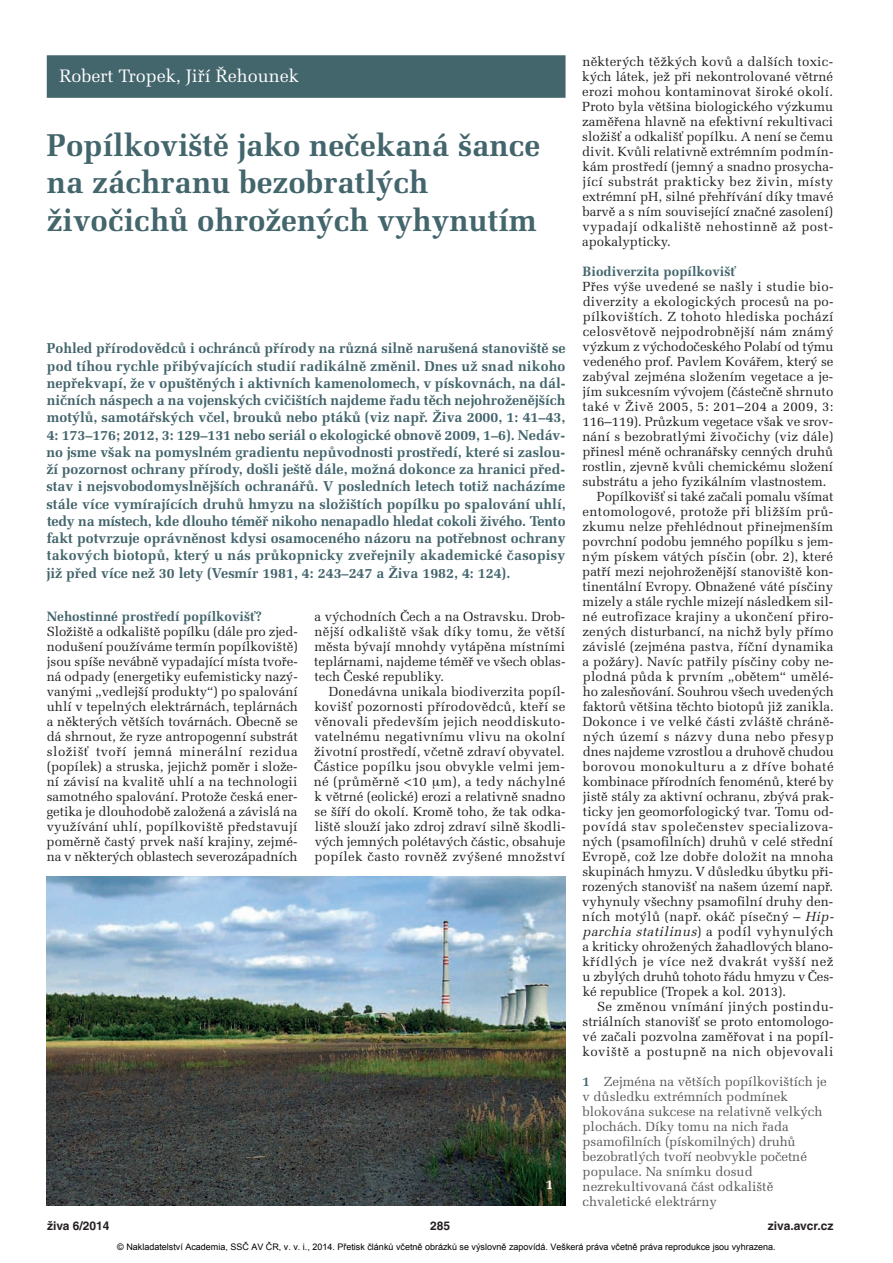
<style>
.page{position:relative;width:893px;height:1263px;background:#fff}
.page>*{position:absolute;margin:0;border:0;box-sizing:border-box;transform-origin:0 0}
.t1{font:700 31.5px/37.5px "Melior CE";color:#43656c}
.t2{font:18px "Melior CE";color:#fff}
.t3{font:700 14.25px/17.2px "Melior CE";color:#43656c;text-align:justify}
.t4{font:700 13.5px "Melior CE";color:#43656c}
.t5{font:700 13.5px "Melior CE";color:#fff}
.t6{font:13.2px/15px "Melior CE";color:#231f20;text-align:justify}
.t7{font:13.2px/15px "Melior CE";color:#57585a}
.t8{font:13.2px "Melior CE";letter-spacing:.02em;color:#231f20}
.t9{font:13.2px "Melior CE";letter-spacing:.025em;color:#231f20}
.t10{font:13.2px "Melior CE";letter-spacing:.035em;color:#231f20}
.t11{font:13.2px "Melior CE";letter-spacing:.04em;color:#231f20}
.t12{font:italic 13.2px "Melior CE";color:#231f20}
.t13{font:13.2px "Melior CE";letter-spacing:.03em;color:#231f20}
.t14{font:700 12px "Helvetica CE";color:#231f20}
.t15{font:9px "Arial";color:#000}
.s1{font-style:italic}
.s2{font-style:normal}
.s3{font-weight:700;color:#43656c}
</style>
<div class="page">
<img style="left:47px;top:876px;width:519px;height:329px">
<div style="left:47px;top:55px;width:519px;height:43px;background:#43656c"></div>
<h2 class="t2" style="left:60px;top:70px;width:241px">Robert Tropek, Jiří Řehounek</h2>
<h1 class="t1" style="left:47px;top:130px;width:495px">Popílkoviště jako nečekaná šance na záchranu bezobratlých živočichů ohrožených vyhynutím</h1>
<p class="t3" style="left:46px;top:341px;width:521px">Pohled přírodovědců i ochránců přírody na různá silně narušená stanoviště se pod tíhou rychle přibývajících studií radikálně změnil. Dnes už snad nikoho nepřekvapí, že v opuštěných i aktivních kamenolomech, v pískovnách, na dál&shy;ničních náspech a na vojenských cvičištích najdeme řadu těch nejohroženějších motýlů, samotářských včel, brouků nebo ptáků (viz např. Živa 2000, 1: 41–43, 4: 173–176; 2012, 3: 129–131 nebo seriál o ekologické obnově 2009, 1–6). Nedáv&shy;no jsme však na pomyslném gradientu nepůvodnosti prostředí, které si zaslou&shy;ží pozornost ochrany přírody, došli ještě dále, možná dokonce za hranici před&shy;stav i nejsvobodomyslnějších ochranářů. V posledních letech totiž nacházíme stále více vymírajících druhů hmyzu na složištích popílku po spalování uhlí, tedy na místech, kde dlouho téměř nikoho nenapadlo hledat cokoli živého. Tento fakt potvrzuje oprávněnost kdysi osamoceného názoru na potřebnost ochrany takových biotopů, který u nás průkopnicky zveřejnily akademické časopisy již před více než 30 lety (Vesmír 1981, 4: 243–247 a Živa 1982, 4: 124).</p>
<p class="t4" style="left:47px;top:612px;width:216px">Nehostinné prostředí popílkovišť?</p>
<p class="t6" style="left:47px;top:626px;width:253px">Složiště a odkaliště popílku (dále pro zjed&shy;nodušení používáme termín popílkoviště) jsou spíše nevábně vypadající místa tvoře - ná odpady (energetiky eufemisticky nazý&shy;vanými „vedlejší produkty“) po spalování uhlí v tepelných elektrárnách, teplárnách a některých větších továrnách. Obecně se dá shrnout, že ryze antropogenní substrát složišť tvoří jemná minerální rezidua (popílek) a struska, jejichž poměr i slože&shy;ní závisí na kvalitě uhlí a na technologii samotného spalování. Protože česká ener&shy;getika je dlouhodobě založená a závislá na využívání uhlí, popílkoviště představují poměrně častý prvek naší krajiny, zejmé&shy;na v některých oblastech severozápadních</p>
<p class="t6" style="left:314px;top:611px;width:253px">a východních Čech a na Ostravsku. Drob&shy;nější odkaliště však díky tomu, že větší města bývají mnohdy vytápěna místními teplárnami, najdeme téměř ve všech oblas&shy;tech České republiky.</p>
<p class="t6" style="left:314px;top:686px;width:253px;text-indent:15px">Donedávna unikala biodiverzita popíl&shy;kovišť pozornosti přírodovědců, kteří se věnovali především jejich neoddiskuto - vatelnému negativnímu vlivu na okolní životní prostředí, včetně zdraví obyvatel.<br>Částice popílku jsou obvykle velmi jem&shy;né (průměrně &lt;10 m), a tedy náchylné k větrné (eolické) erozi a relativně snadno se šíří do okolí. Kromě toho, že tak odka&shy;liště slouží jako zdroj zdraví silně škodli&shy;vých jemných polétavých částic, obsahuje popílek často rovněž zvýšené množství</p>
<p class="t6" style="left:582px;top:56px;width:253px">některých těžkých kovů a dalších toxic&shy;kých látek, jež při nekontrolované větrné erozi mohou kontaminovat široké okolí.<br>Proto byla většina biologického výzkumu zaměřena hlavně na efektivní rekultivaci složišť a odkališť popílku. A není se čemu divit. Kvůli relativně extrémním podmín&shy;kám prostředí (jemný a snadno prosycha&shy;jící substrát prakticky bez živin, místy extrémní pH, silné přehřívání díky tmavé barvě a s ním související značné zasolení) vypadají odkaliště nehostinně až post - apokalypticky.</p>
<p class="t4" style="left:583px;top:267px;width:155px">Biodiverzita popílkovišť</p>
<p class="t8" style="left:583px;top:282px;width:252px">Přes výše uvedené se našly i studie bio-</p>
<p class="t6" style="left:583px;top:296px;width:252px">diverzity a ekologických procesů na po -</p>
<p class="t9" style="left:583px;top:312px;width:252px">pílkovištích. Z tohoto hlediska pochází</p>
<p class="t8" style="left:583px;top:327px;width:252px">celosvětově nejpodrobnější nám známý</p>
<p class="t6" style="left:583px;top:341px;width:252px">výzkum z východočeského Polabí od týmu</p>
<p class="t6" style="left:583px;top:356px;width:252px">vedeného prof. Pavlem Kovářem, který se</p>
<p class="t6" style="left:583px;top:371px;width:252px">zabýval zejména složením vegetace a je -</p>
<p class="t6" style="left:582px;top:386px;width:252px">jím sukcesním vývojem (částečně shrnuto</p>
<p class="t13" style="left:583px;top:402px;width:252px">také v Živě 2005, 5: 201–204 a 2009, 3:</p>
<p class="t6" style="left:582px;top:416px;width:252px">116–119). Průzkum vegetace však ve srov-</p>
<p class="t6" style="left:582px;top:431px;width:253px">nání s bezobratlými živočichy (viz dále)</p>
<p class="t6" style="left:582px;top:446px;width:252px">přinesl méně ochranářsky cenných druhů</p>
<p class="t6" style="left:582px;top:461px;width:252px">rostlin, zjevně kvůli chemickému složení</p>
<p class="t6" style="left:582px;top:476px;width:246px">substrátu a jeho fyzikálním vlastnostem.</p>
<p class="t6" style="left:597px;top:491px;width:238px">Popílkovišť si také začali pomalu všímat</p>
<p class="t9" style="left:582px;top:507px;width:252px">entomologové, protože při bližším prů-</p>
<p class="t6" style="left:582px;top:521px;width:252px">zkumu nelze přehlédnout přinejmenším</p>
<p class="t6" style="left:582px;top:536px;width:252px">povrchní podobu jemného popílku s jem-</p>
<p class="t6" style="left:582px;top:551px;width:252px">ným pískem vátých písčin (obr. 2), které</p>
<p class="t6" style="left:582px;top:566px;width:253px">patří mezi nejohroženější stanoviště kon-</p>
<p class="t6" style="left:582px;top:581px;width:252px">tinentální Evropy. Obnažené váté písčiny</p>
<p class="t6" style="left:582px;top:596px;width:252px">mizely a stále rychle mizejí následkem sil-</p>
<p class="t8" style="left:582px;top:612px;width:252px">né eutrofizace krajiny a ukončení přiro-</p>
<p class="t6" style="left:583px;top:626px;width:252px">zených disturbancí, na nichž byly přímo</p>
<p class="t6" style="left:582px;top:641px;width:252px">závislé (zejména pastva, říční dynamika</p>
<p class="t6" style="left:583px;top:656px;width:253px">a požáry). Navíc patřily písčiny coby ne -</p>
<p class="t6" style="left:583px;top:671px;width:252px">plodná půda k prvním „obětem“ umělé-</p>
<p class="t6" style="left:583px;top:686px;width:252px">ho zalesňování. Souhrou všech uvedených</p>
<p class="t6" style="left:583px;top:701px;width:252px">faktorů většina těchto biotopů již zanikla.</p>
<p class="t8" style="left:583px;top:717px;width:253px">Dokonce i ve velké části zvláště chráně-</p>
<p class="t10" style="left:583px;top:732px;width:252px">ných území s názvy duna nebo přesyp</p>
<p class="t6" style="left:583px;top:746px;width:252px">dnes najdeme vzrostlou a druhově chudou</p>
<p class="t10" style="left:583px;top:762px;width:252px">borovou monokulturu a z dříve bohaté</p>
<p class="t6" style="left:583px;top:776px;width:252px">kombinace přírodních fenoménů, které by</p>
<p class="t6" style="left:583px;top:791px;width:252px">jistě stály za aktivní ochranu, zbývá prak-</p>
<p class="t6" style="left:583px;top:806px;width:252px">ticky jen geomorfologický tvar. Tomu od -</p>
<p class="t10" style="left:583px;top:822px;width:252px">povídá stav společenstev specializova-</p>
<p class="t6" style="left:582px;top:836px;width:252px">ných (psamofilních) druhů v celé střední</p>
<p class="t8" style="left:582px;top:852px;width:252px">Evropě, což lze dobře doložit na mnoha</p>
<p class="t6" style="left:582px;top:866px;width:252px">skupinách hmyzu. V důsledku úbytku při-</p>
<p class="t6" style="left:582px;top:881px;width:252px">rozených stanovišť na našem území např.</p>
<p class="t6" style="left:582px;top:896px;width:252px">vyhynuly všechny psamofilní druhy den-</p>
<p class="t9" style="left:582px;top:912px;width:255px">ních motýlů (např. okáč písečný – <span class="s1">Hip-</span></p>
<p class="t12" style="left:583px;top:927px;width:252px">parchia statilinus<span class="s2">) a p o d í l v y h y n u l ý c h</span></p>
<p class="t6" style="left:583px;top:941px;width:252px">a kriticky ohrožených žahadlových blano-</p>
<p class="t11" style="left:582px;top:957px;width:252px">křídlých je více než dvakrát vyšší než</p>
<p class="t6" style="left:583px;top:971px;width:252px">u zbylých druhů tohoto řádu hmyzu v Čes-</p>
<p class="t6" style="left:583px;top:986px;width:205px">ké republice (Tropek a kol. 2013).</p>
<p class="t8" style="left:597px;top:1002px;width:238px">Se změnou vnímání jiných postindu-</p>
<p class="t6" style="left:583px;top:1016px;width:252px">striálních stanovišť se proto entomologo-</p>
<p class="t6" style="left:583px;top:1031px;width:252px">vé začali pozvolna zaměřovat i na popíl-</p>
<p class="t11" style="left:583px;top:1047px;width:252px">koviště a postupně na nich objevovali</p>
<p class="t7" style="left:583px;top:1076px;width:246px"><span class="s3">1</span> Zejména na větších popílkovištích je v důsledku extrémních podmínek blokována sukcese na relativně velkých plochách. Díky tomu na nich řada psamofilních (pískomilných) druhů bezobratlých tvoří neobvykle početné populace. Na snímku dosud nezrekultivovaná část odkaliště chvaletické elektrárny</p>
<p class="t15" style="left:117px;top:1241px;width:660px">© Nakladatelství Academia, SSČ AV ČR, v. v. i., 2014. Přetisk článků včetně obrázků se výslovně zapovídá. Veškerá práva včetně práva reprodukce jsou vyhrazena.</p>
<p class="t5" style="left:546px;top:1180px;width:9px">1</p>
<p class="t14" style="left:47px;top:1221px;width:64px">živa 6/2014</p>
<p class="t14" style="left:430px;top:1221px;width:22px">285</p>
<p class="t14" style="left:768px;top:1221px;width:67px">ziva.avcr.cz</p>
</div>
